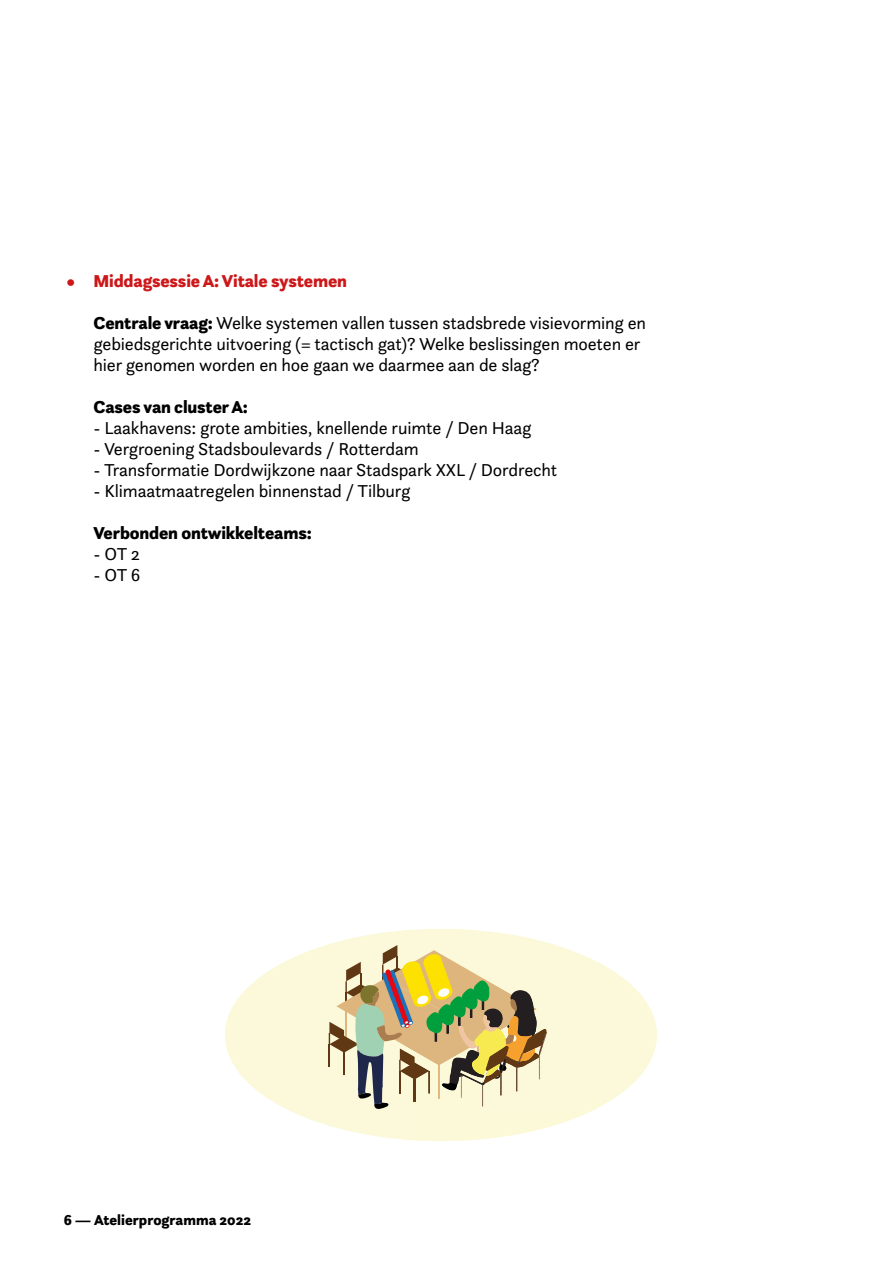
<style>
.page{position:relative;width:893px;height:1263px;background:#fff}
.page>*{position:absolute;margin:0;border:0;box-sizing:border-box;transform-origin:0 0}
.Bullets{font:18px/21px "Questa Sans";letter-spacing:-.01em;color:#000}
.Bullets-2{font:900 18px "Questa Sans";letter-spacing:-.01em;color:#000}
.t1{font:900 18px "Questa Sans";letter-spacing:-.01em;color:#cd1719}
.t2{font:900 15px "Questa Sans";color:#000}
.s1{font-weight:900}
</style>
<div class="page">
<div style="left:225px;top:929px;width:432px;height:212px;background:#fbf9d9;border-radius:50%"></div>
<svg style="left:557px;top:1106px;width:44px;height:19px"></svg>
<img style="left:557px;top:1106px;width:16px;height:7px">
<img style="left:462px;top:1134px;width:55px;height:7px">
<svg style="left:329px;top:945px;width:217px;height:164px"></svg>
<p class="t1" style="left:67px;top:269px;width:282px">• Middagsessie A: Vitale systemen</p>
<p class="Bullets" style="left:94px;top:311px;width:554px"><span class="s1">Centrale vraag:</span> Welke systemen vallen tussen stadsbrede visievorming en gebiedsgerichte uitvoering (= tactisch gat)? Welke beslissingen moeten er hier genomen worden en hoe gaan we daarmee aan de slag?</p>
<p class="Bullets-2" style="left:94px;top:395px;width:156px">Cases van cluster A:</p>
<p class="Bullets" style="left:94px;top:416px;width:439px">- Laakhavens: grote ambities, knellende ruimte / Den Haag</p>
<p class="Bullets" style="left:94px;top:437px;width:327px">- Vergroening Stadsboulevards / Rotterdam</p>
<p class="Bullets" style="left:94px;top:458px;width:465px">- Transformatie Dordwijkzone naar Stadspark XXL / Dordrecht</p>
<p class="Bullets" style="left:94px;top:479px;width:318px">- Klimaatmaatregelen binnenstad / Tilburg</p>
<p class="Bullets-2" style="left:94px;top:521px;width:220px">Verbonden ontwikkelteams:</p>
<p class="Bullets" style="left:94px;top:542px;width:48px">- OT 2</p>
<p class="Bullets" style="left:94px;top:563px;width:49px">- OT 6</p>
<p class="t2" style="left:64px;top:1210px;width:189px">6 — Atelierprogramma 2022</p>
</div>
